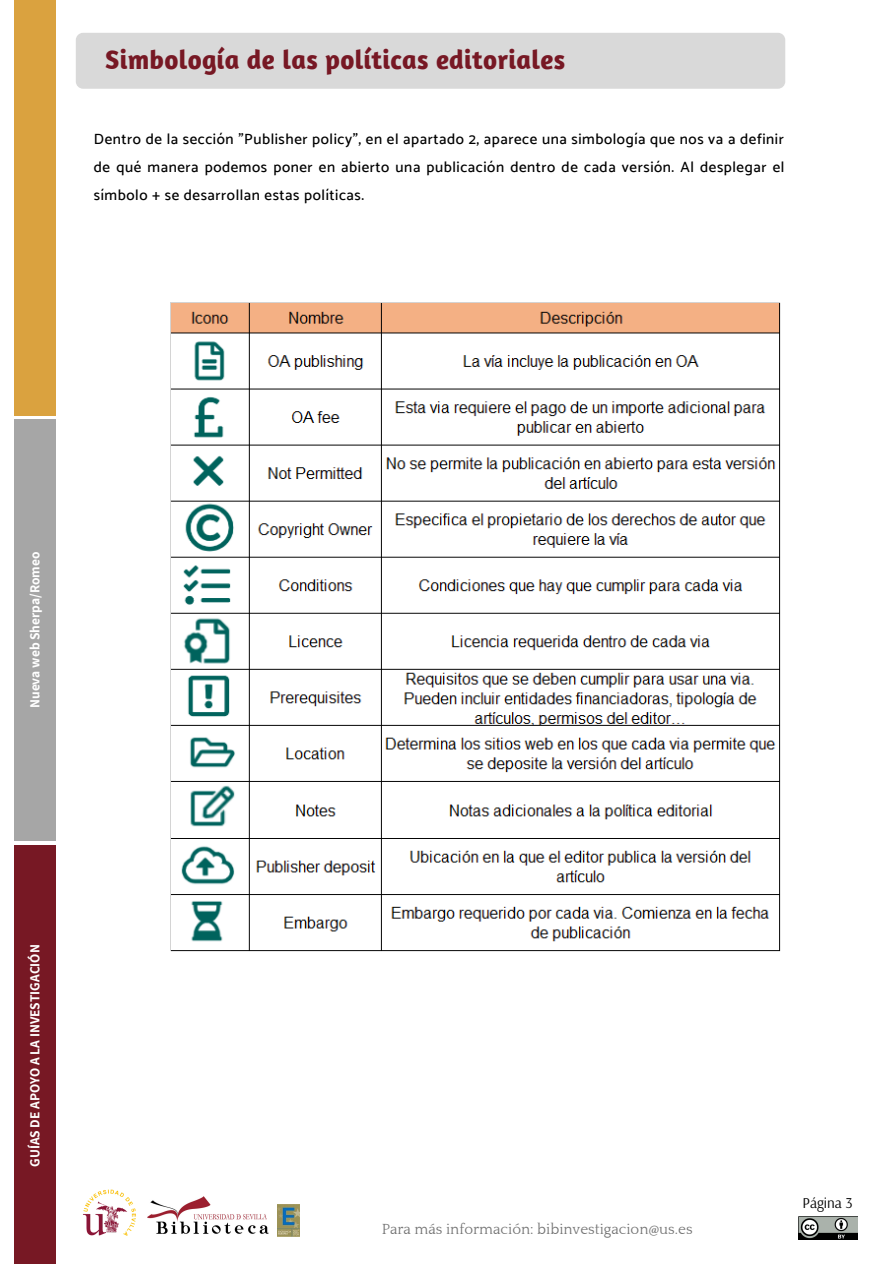
<style>
.page{position:relative;width:894px;height:1264px;background:#fff}
.page>*{position:absolute;margin:0;border:0;box-sizing:border-box;transform-origin:0 0}
.t1{font:700 27px "Amaranth";letter-spacing:.01em;color:#771824}
.t2{font:500 15px/28.2px "Catamaran";letter-spacing:.04em;color:#000;text-align:justify}
.t3{font:15px "Quattrocento";color:#737373}
.t4{font:15px "Arsenal";color:#000}
.t5{font:700 13.5px "Assistant";color:#fff}
</style>
<div class="page">
<div style="left:14px;top:0;width:42px;height:416px;background:#daa23f"></div>
<div style="left:14px;top:419px;width:42px;height:422px;background:#a6a6a6"></div>
<div style="left:14px;top:844px;width:42px;height:419px;background:#771824"></div>
<img style="left:148px;top:1196px;width:120px;height:38px">
<img style="left:277px;top:1204px;width:22px;height:32px">
<img style="left:798px;top:1216px;width:59px;height:23px">
<img style="left:83px;top:1189px;width:53px;height:47px">
<div style="left:76px;top:33px;width:709px;height:56px;background:#d9d9d9;border-radius:7px"></div>
<img style="left:170px;top:302px;width:611px;height:650px">
<h1 class="t1" style="left:105px;top:43px;width:461px">Simbología de las políticas editoriales</h1>
<p class="t2" style="left:94px;top:124px;width:691px">Dentro de la sección "Publisher policy", en el apartado 2, aparece una simbología que nos va a definir de qué manera podemos poner en abierto una publicación dentro de cada versión. Al desplegar el símbolo + se desarrollan estas políticas.</p>
<p class="t5" style="left:26px;top:708px;width:158px;rotate:-90deg">Nueva web Sherpa/Romeo</p>
<p class="t5" style="left:26px;top:1166px;width:224px;rotate:-90deg">GUÍAS DE APOYO A LA INVESTIGACIÓN</p>
<p class="t3" style="left:382px;top:1221px;width:312px">Para más información: bibinvestigacion@us.es</p>
<p class="t4" style="left:802px;top:1193px;width:52px">Página 3</p>
</div>
